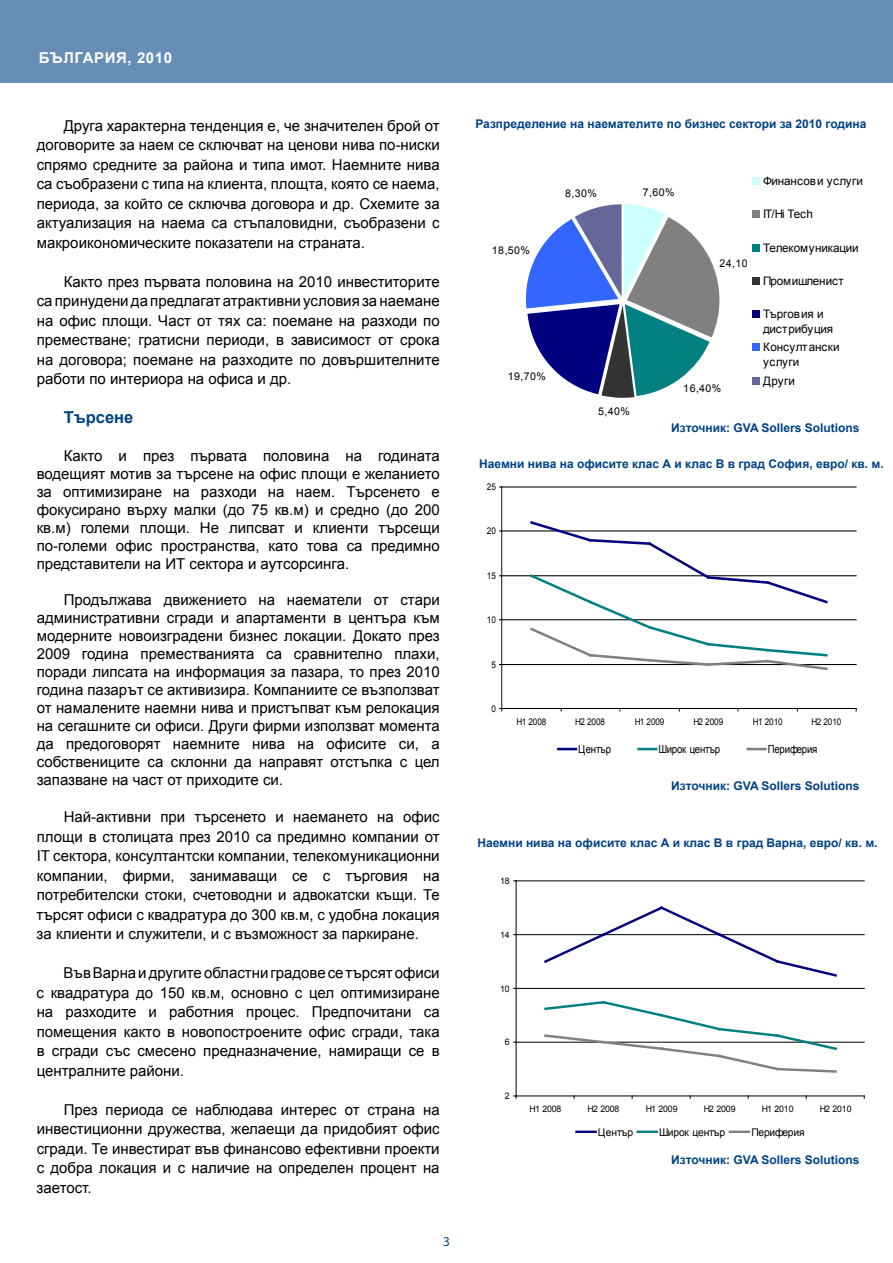
<style>
.page{position:relative;width:893px;height:1263px;background:#fff}
.page>*{position:absolute;margin:0;border:0;box-sizing:border-box;transform-origin:0 0}
.t1{font:700 16.5px "Arial";color:#004185}
.t2{font:15px/19.5px "Arial";color:#000003;text-align:justify}
.t3{font:700 15px "Arial";letter-spacing:.04em;color:#fff}
.t4{font:13.5px "Myriad Pro";color:#004185}
.t5{font:700 12px "Arial";color:#004185}
.t6{font:11.7px/14.9px "Arial";letter-spacing:-.01em;color:#000}
.t7{font:11.7px/14.9px "Arial";letter-spacing:.03em;color:#000}
.t8{font:10.95px "Arial";letter-spacing:-.02em;color:#000;scale:.88 1}
.t9{font:10.65px "Arial";letter-spacing:-.02em;color:#000}
.t10{font:9.3px "Arial";letter-spacing:-.01em;color:#000;scale:.88 1}
.t11{font:9px "Arial";letter-spacing:-.01em;color:#000}
</style>
<div class="page">
<div style="left:0;top:0;width:893px;height:82px;background:#668db6"></div>
<hr style="left:502px;top:664px;width:354px;height:1px;background:#000">
<hr style="left:502px;top:619px;width:354px;height:1px;background:#000">
<hr style="left:502px;top:575px;width:354px;height:1px;background:#000">
<hr style="left:502px;top:531px;width:354px;height:1px;background:#000">
<hr style="left:502px;top:487px;width:354px;height:1px;background:#000">
<hr style="left:501px;top:487px;width:1px;height:221px;background:#000">
<hr style="left:502px;top:708px;width:354px;height:1px;background:#000">
<svg style="left:529px;top:521px;width:300px;height:149px"></svg>
<svg style="left:558px;top:748px;width:18px;height:2px"></svg>
<svg style="left:638px;top:748px;width:18px;height:2px"></svg>
<svg style="left:748px;top:748px;width:17px;height:2px"></svg>
<hr style="left:516px;top:1042px;width:348px;height:1px;background:#000">
<hr style="left:516px;top:988px;width:348px;height:1px;background:#000">
<hr style="left:516px;top:934px;width:348px;height:1px;background:#000">
<hr style="left:516px;top:881px;width:348px;height:1px;background:#000">
<hr style="left:516px;top:881px;width:1px;height:215px;background:#000">
<hr style="left:516px;top:1096px;width:348px;height:1px;background:#000">
<svg style="left:542px;top:906px;width:296px;height:71px"></svg>
<svg style="left:543px;top:1000px;width:295px;height:73px"></svg>
<hr style="left:576px;top:1130px;width:20px;height:3px;background:#000080">
<hr style="left:638px;top:1130px;width:19px;height:3px;background:#008080">
<hr style="left:730px;top:1130px;width:19px;height:3px;background:#808080">
<svg style="left:526px;top:204px;width:193px;height:194px"></svg>
<div style="left:752px;top:178px;width:8px;height:7px;background:#cff"></div>
<div style="left:752px;top:211px;width:8px;height:7px;background:#808080"></div>
<div style="left:752px;top:245px;width:8px;height:7px;background:#008080"></div>
<div style="left:752px;top:278px;width:8px;height:7px;background:#333"></div>
<div style="left:752px;top:311px;width:8px;height:7px;background:#000080"></div>
<div style="left:752px;top:344px;width:8px;height:7px;background:#36f"></div>
<div style="left:752px;top:378px;width:8px;height:7px;background:#669"></div>
<p class="t3" style="left:39px;top:47px;width:135px">БЪЛГАРИЯ, 2010</p>
<p class="t2" style="left:37px;top:116px;width:405px;text-indent:27px">Друга характерна тенденция е, че значителен брой от договорите за наем се сключват на ценови нива по-ниски спрямо средните за района и типа имот. Наемните нива са съобразени с типа на клиента, площта, която се наема, периода, за който се сключва договора и др. Схемите за актуализация на наема са стъпаловидни, съобразени с макроикономическите показатели на страната.</p>
<p class="t2" style="left:37px;top:272px;width:405px;text-indent:27px">Както през първата половина на 2010 инвеститорите са принудени да предлагат атрактивни условия за наемане на офис площи. Част от тях са: поемане на разходи по преместване; гратисни периоди, в зависимост от срока на договора; поемане на разходите по довършителните работи по интериора на офиса и др.</p>
<p class="t1" style="left:64px;top:406px;width:71px">Търсене</p>
<p class="t2" style="left:37px;top:446px;width:405px;line-height:18px;text-indent:27px">Както и през първата половина на годината водещият мотив за търсене на офис площи е желанието за оптимизиране на разходи на наем. Търсенето е фокусирано върху малки (до 75 кв.м) и средно (до 200 кв.м) големи площи. Не липсват и клиенти търсещи по-големи офис пространства, като това са предимно представители на ИТ сектора и аутсорсинга.</p>
<p class="t2" style="left:37px;top:590px;width:405px;line-height:18px;text-indent:27px">Продължава движението на наематели от стари административни сгради и апартаменти в центъра към модерните новоизградени бизнес локации. Докато през 2009 година преместванията са сравнително плахи, поради липсата на информация за пазара, то през 2010 година пазарът се активизира. Компаниите се възползват от намалените наемни нива и пристъпват към релокация на сегашните си офиси. Други фирми използват момента да предоговорят наемните нива на офисите си, а собствениците са склонни да направят отстъпка с цел запазване на част от приходите си.</p>
<p class="t2" style="left:37px;top:807px;width:405px;text-indent:27px">Най-активни при търсенето и наемането на офис площи в столицата през 2010 са предимно компании от IT сектора, консултантски компании, телекомуникационни компании, фирми, занимаващи се с търговия на потребителски стоки, счетоводни и адвокатски къщи. Те търсят офиси с квадратура до 300 кв.м, с удобна локация за клиенти и служители, и с възможност за паркиране.</p>
<p class="t2" style="left:37px;top:963px;width:405px;text-indent:27px">ВъвВарнаидругитеобластниградовесетърсятофиси с квадратура до 150 кв.м, основно с цел оптимизиране на разходите и работния процес. Предпочитани са помещения както в новопостроените офис сгради, така в сгради със смесено предназначение, намиращи се в централните райони.</p>
<p class="t2" style="left:37px;top:1100px;width:405px;text-indent:27px">През периода се наблюдава интерес от страна на инвестиционни дружества, желаещи да придобият офис сгради. Те инвестират във финансово ефективни проекти с добра локация и с наличие на определен процент на заетост.</p>
<p class="t4" style="left:443px;top:1233px;width:8px">3</p>
<p class="t5" style="left:475px;top:116px;width:393px">Разпределение на наемателите по бизнес сектори за 2010 година</p>
<p class="t9" style="left:492px;top:244px;width:40px">18,50%</p>
<p class="t9" style="left:508px;top:369px;width:40px">19,70%</p>
<p class="t9" style="left:565px;top:186px;width:33px">8,30%</p>
<p class="t9" style="left:598px;top:404px;width:33px">5,40%</p>
<p class="t6" style="left:763px;top:174px;width:102px">Финансови услуги</p>
<p class="t6" style="left:763px;top:207px;width:52px">IT/Hi Тech</p>
<p class="t6" style="left:763px;top:241px;width:97px">Телекомуникации</p>
<p class="t6" style="left:763px;top:274px;width:82px">Промишленист</p>
<p class="t6" style="left:763px;top:307px;width:72px">Търговия и дистрибуция</p>
<p class="t7" style="left:763px;top:340px;width:78px">Консултански услуги</p>
<p class="t6" style="left:763px;top:374px;width:34px">Други</p>
<p class="t5" style="left:671px;top:419px;width:190px">Източник: GVA Sollers Solutions</p>
<p class="t9" style="left:643px;top:185px;width:33px">7,60%</p>
<p class="t9" style="left:719px;top:256px;width:40px">24,10%</p>
<p class="t9" style="left:683px;top:382px;width:40px">16,40%</p>
<p class="t5" style="left:479px;top:456px;width:406px">Наемни нива на офисите клас А и клас В в град София, евро/ кв. м.</p>
<p class="t10" style="left:487px;top:481px;width:12px">25</p>
<p class="t10" style="left:487px;top:525px;width:12px">20</p>
<p class="t10" style="left:487px;top:570px;width:12px">15</p>
<p class="t10" style="left:487px;top:614px;width:12px">10</p>
<p class="t10" style="left:491px;top:658px;width:7px">5</p>
<p class="t10" style="left:491px;top:702px;width:7px">0</p>
<p class="t10" style="left:517px;top:716px;width:35px">H1 2008</p>
<p class="t10" style="left:575px;top:716px;width:35px">H2 2008</p>
<p class="t10" style="left:635px;top:716px;width:35px">H1 2009</p>
<p class="t10" style="left:693px;top:716px;width:35px">H2 2009</p>
<p class="t10" style="left:753px;top:716px;width:35px">H1 2010</p>
<p class="t10" style="left:811px;top:716px;width:35px">H2 2010</p>
<p class="t8" style="left:578px;top:742px;width:39px">Център</p>
<p class="t8" style="left:658px;top:742px;width:72px">Широк център</p>
<p class="t8" style="left:768px;top:742px;width:58px">Периферия</p>
<p class="t5" style="left:671px;top:778px;width:190px">Източник: GVA Sollers Solutions</p>
<p class="t5" style="left:477px;top:835px;width:402px">Наемни нива на офисите клас А и клас В в град Варна, евро/ кв. м.</p>
<p class="t11" style="left:500px;top:875px;width:11px">18</p>
<p class="t11" style="left:500px;top:929px;width:11px">14</p>
<p class="t11" style="left:500px;top:982px;width:11px">10</p>
<p class="t11" style="left:505px;top:1036px;width:6px">6</p>
<p class="t11" style="left:505px;top:1090px;width:6px">2</p>
<p class="t11" style="left:530px;top:1103px;width:33px">H1 2008</p>
<p class="t11" style="left:588px;top:1103px;width:33px">H2 2008</p>
<p class="t11" style="left:646px;top:1103px;width:33px">H1 2009</p>
<p class="t11" style="left:704px;top:1103px;width:33px">H2 2009</p>
<p class="t11" style="left:762px;top:1103px;width:33px">H1 2010</p>
<p class="t11" style="left:820px;top:1103px;width:33px">H2 2010</p>
<p class="t9" style="left:598px;top:1125px;width:37px">Център</p>
<p class="t9" style="left:659px;top:1125px;width:68px">Широк център</p>
<p class="t9" style="left:751px;top:1125px;width:55px">Периферия</p>
<p class="t5" style="left:671px;top:1151px;width:190px">Източник: GVA Sollers Solutions</p>
</div>
